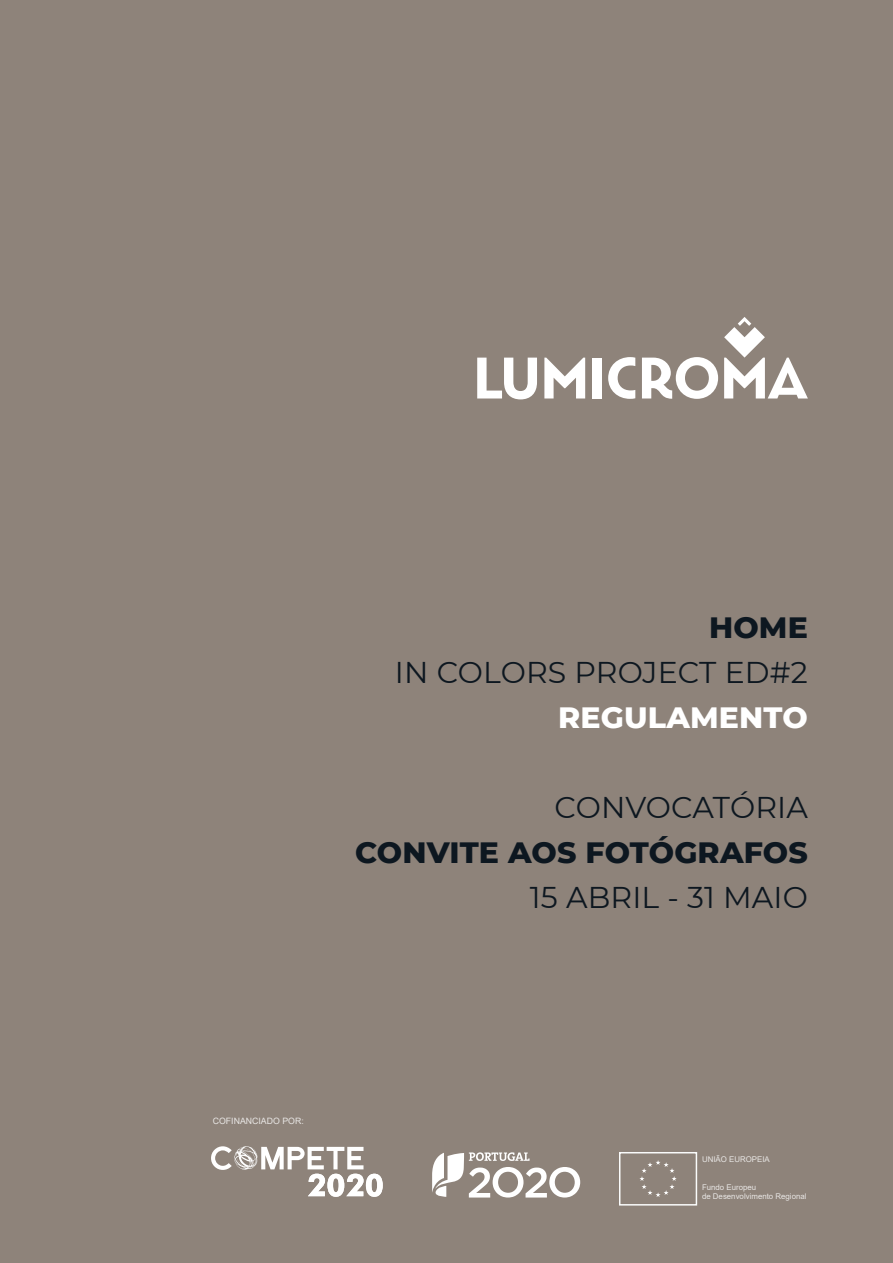
<style>
.page{position:relative;width:893px;height:1263px;background:#8e837a}
.page>*{position:absolute;margin:0;border:0;box-sizing:border-box;transform-origin:0 0}
.t1{font:30px "Montserrat";letter-spacing:.005em;color:#0d1720}
.t2{font:800 30px "Montserrat";letter-spacing:.005em;color:#0d1720}
.t3{font:800 30px "Montserrat";letter-spacing:.005em;color:#fff}
.t4{font:8.7px "Arial";color:rgb(255 255 255/.8)}
.t5{font:7.8px/9.4px "Arial";color:rgb(255 255 255/.8)}
</style>
<div class="page">
<svg style="left:477px;top:358px;width:60px;height:41px"></svg>
<div style="left:593px;top:358px;width:9px;height:40px;background:#fff"></div>
<svg style="left:608px;top:357px;width:27px;height:42px"></svg>
<svg style="left:642px;top:357px;width:76px;height:42px"></svg>
<svg style="left:724px;top:317px;width:84px;height:81px"></svg>
<svg style="left:544px;top:358px;width:41px;height:40px"></svg>
<svg style="left:432px;top:1152px;width:148px;height:45px"></svg>
<div style="left:619px;top:1152px;width:78px;height:53px;border:2px solid #fafbfb"></div>
<svg style="left:639px;top:1160px;width:38px;height:37px"></svg>
<svg style="left:211px;top:1146px;width:172px;height:51px"></svg>
<h1 class="t2" style="left:709px;top:605px;width:100px">HOME</h1>
<h1 class="t1" style="left:395px;top:651px;width:414px">IN COLORS PROJECT ED#2</h1>
<h1 class="t3" style="left:558px;top:695px;width:251px">REGULAMENTO</h1>
<h1 class="t1" style="left:554px;top:786px;width:255px">CONVOCATÓRIA</h1>
<h1 class="t2" style="left:355px;top:830px;width:454px">CONVITE AOS FOTÓGRAFOS</h1>
<h1 class="t1" style="left:530px;top:876px;width:279px">15 ABRIL - 31 MAIO</h1>
<p class="t4" style="left:213px;top:1115px;width:93px">COFINANCIADO POR:</p>
<p class="t5" style="left:702px;top:1154px;width:69px">UNIÃO EUROPEIA</p>
<p class="t5" style="left:702px;top:1182px;width:106px">Fundo Europeu<br>de Desenvolvimento Regional</p>
</div>
